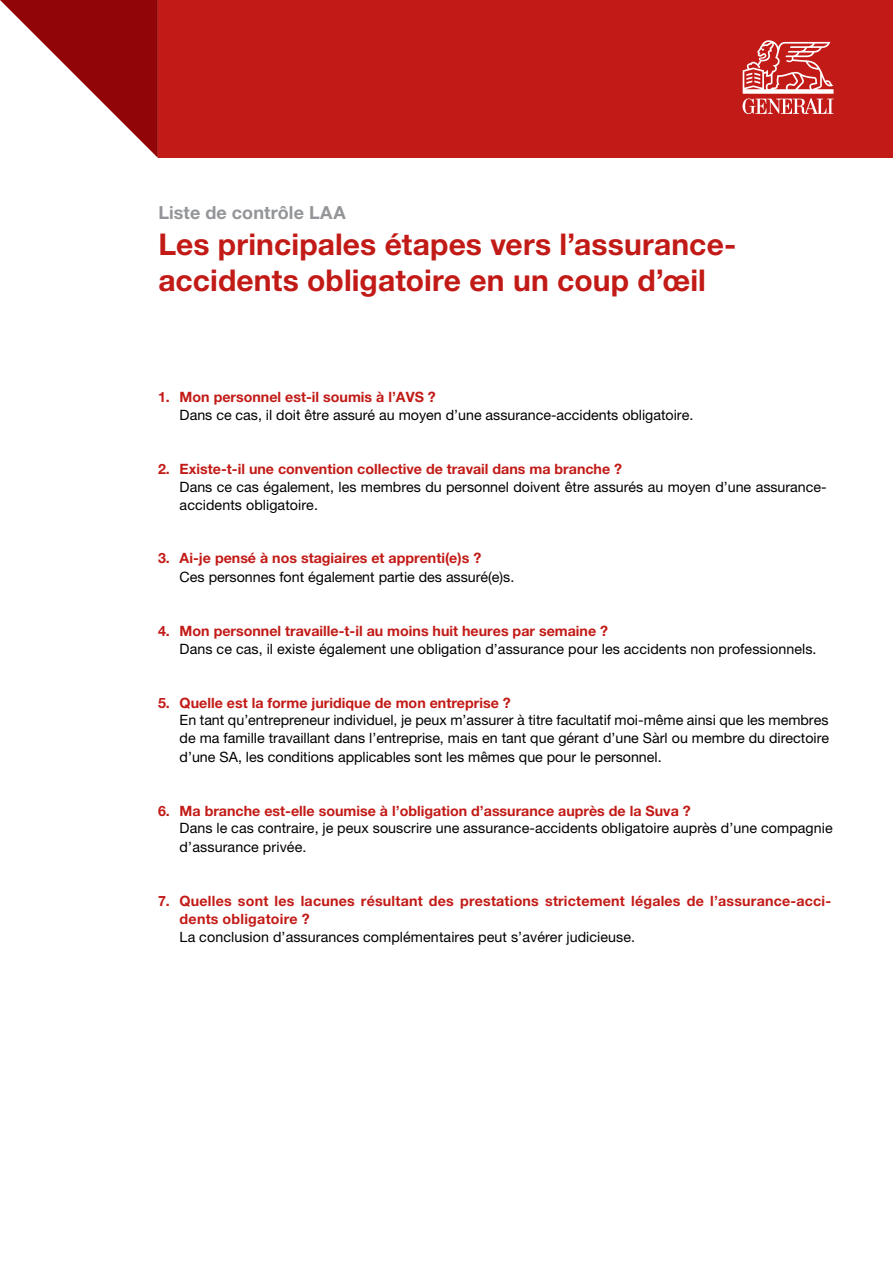
<style>
.page{position:relative;width:893px;height:1263px;background:#fff}
.page>*{position:absolute;margin:0;border:0;box-sizing:border-box;transform-origin:0 0}
.t1{font:700 30px/36px "Helvetica Neue LT Std";letter-spacing:.005em;color:#c21b17}
.t2{font:700 18px "Helvetica Neue LT Std";letter-spacing:.005em;color:#939598}
.t3{font:14.25px/18.5px "Helvetica Neue LT Std";letter-spacing:.005em;color:#000}
.t4{font:700 14.25px/18px "Helvetica Neue LT Std";color:#c21b17}
</style>
<div class="page">
<div style="left:158px;top:0;width:735px;height:158px;background:#c21b17"></div>
<svg style="left:742px;top:40px;width:91px;height:74px"></svg>
<svg style="left:0;top:0;width:158px;height:158px"></svg>
<p class="t2" style="left:158px;top:202px;width:189px">Liste de contrôle LAA</p>
<h1 class="t1" style="left:158px;top:226px;width:579px">Les principales étapes vers l’assurance&shy;accidents obligatoire en un coup d’œil</h1>
<p class="t4" style="left:158px;top:387px;width:279px">1. Mon personnel est-il soumis à l’AVS ?</p>
<p class="t3" style="left:180px;top:405px;width:515px">Dans ce cas, il doit être assuré au moyen d’une assurance-accidents obligatoire.</p>
<p class="t4" style="left:158px;top:459px;width:466px">2. Existe-t-il une convention collective de travail dans ma branche ?</p>
<p class="t3" style="left:180px;top:477px;width:648px;line-height:18px">Dans ce cas également, les membres du personnel doivent être assurés au moyen d’une assurance&shy;accidents obligatoire.</p>
<p class="t4" style="left:158px;top:548px;width:325px">3. Ai-je pensé à nos stagiaires et apprenti(e)s ?</p>
<p class="t3" style="left:180px;top:567px;width:336px">Ces personnes font également partie des assuré(e)s.</p>
<p class="t4" style="left:158px;top:621px;width:452px">4. Mon personnel travaille-t-il au moins huit heures par semaine ?</p>
<p class="t3" style="left:180px;top:639px;width:638px">Dans ce cas, il existe également une obligation d’assurance pour les accidents non professionnels.</p>
<p class="t4" style="left:158px;top:693px;width:354px">5. Quelle est la forme juridique de mon entreprise ?</p>
<p class="t3" style="left:180px;top:710px;width:651px;text-align:justify">En tant qu’entrepreneur individuel, je peux m’assurer à titre facultatif moi-même ainsi que les membres de ma famille travaillant dans l’entreprise, mais en tant que gérant d’une Sàrl ou membre du directoire d’une SA, les conditions applicables sont les mêmes que pour le personnel.</p>
<p class="t4" style="left:158px;top:801px;width:534px">6. Ma branche est-elle soumise à l’obligation d’assurance auprès de la Suva ?</p>
<p class="t3" style="left:180px;top:818px;width:655px;line-height:18.9px">Dans le cas contraire, je peux souscrire une assurance-accidents obligatoire auprès d’une compagnie d’assurance privée.</p>
<p class="t4" style="left:180px;top:891px;width:653px;text-indent:-22px">7. Quelles sont les lacunes résultant des prestations strictement légales de l’assurance-acci&shy;dents obligatoire ?</p>
<p class="t3" style="left:180px;top:927px;width:457px">La conclusion d’assurances complémentaires peut s’avérer judicieuse.</p>
</div>
